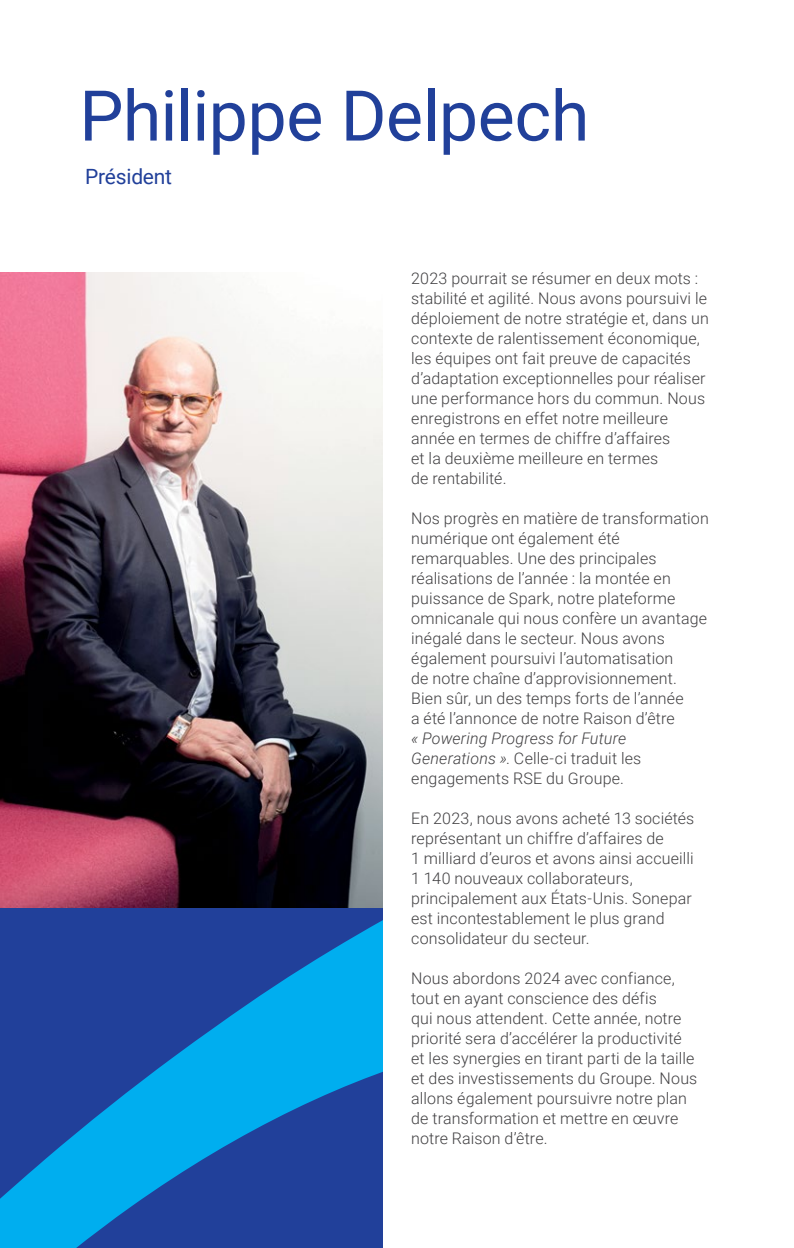
<style>
.page{position:relative;width:794px;height:1248px;background:#fff}
.page>*{position:absolute;margin:0;border:0;box-sizing:border-box;transform-origin:0 0}
.t1{font:70px "Sonepar Roboto";letter-spacing:-.01em;color:#21409a}
.t2{font:21px "Roboto";letter-spacing:-.01em;color:#21409a}
.t3{font:300 16px/20px "Sonepar Roboto";letter-spacing:.01em;color:#414042}
.s1{font-style:italic}
</style>
<div class="page">
<img style="left:0;top:272px;width:383px;height:635px">
<svg style="left:0;top:907px;width:383px;height:340px;background:#1566b7"></svg>
<h1 class="t1" style="left:79px;top:67px;width:511px">Philippe Delpech</h1>
<h2 class="t2" style="left:85px;top:161px;width:88px">Président</h2>
<p class="t3" style="left:411px;top:267px;width:299px">2023 pourrait se résumer en deux mots : stabilité et agilité. Nous avons poursuivi le déploiement de notre stratégie et, dans un contexte de ralentissement économique, les équipes ont fait preuve de capacités d’adaptation exceptionnelles pour réaliser une performance hors du commun. Nous enregistrons en effet notre meilleure année en termes de chiffre d’affaires<br>et la deuxième meilleure en termes<br>de rentabilité.</p>
<p class="t3" style="left:411px;top:507px;width:299px">Nos progrès en matière de transformation numérique ont également été remarquables. Une des principales réalisations de l’année : la montée en puissance de Spark, notre plateforme omnicanale qui nous confère un avantage inégalé dans le secteur. Nous avons également poursuivi l’automatisation<br>de notre chaîne d’approvisionnement.<br>Bien sûr, un des temps forts de l’année<br>a été l’annonce de notre Raison d’être</p>
<p class="t3" style="left:411px;top:727px;width:232px"><span class="s1">« Powering Progress for Future<br>Generations »</span>. Celle-ci traduit les engagements RSE du Groupe.</p>
<p class="t3" style="left:411px;top:807px;width:285px">En 2023, nous avons acheté 13 sociétés représentant un chiffre d’affaires de<br>1 milliard d’euros et avons ainsi accueilli 1 140 nouveaux collaborateurs, principalement aux États-Unis. Sonepar est incontestablement le plus grand consolidateur du secteur.</p>
<p class="t3" style="left:411px;top:967px;width:288px">Nous abordons 2024 avec confiance, tout en ayant conscience des défis<br>qui nous attendent. Cette année, notre priorité sera d’accélérer la productivité et les synergies en tirant parti de la taille et des investissements du Groupe. Nous allons également poursuivre notre plan de transformation et mettre en œuvre notre Raison d’être.</p>
</div>
